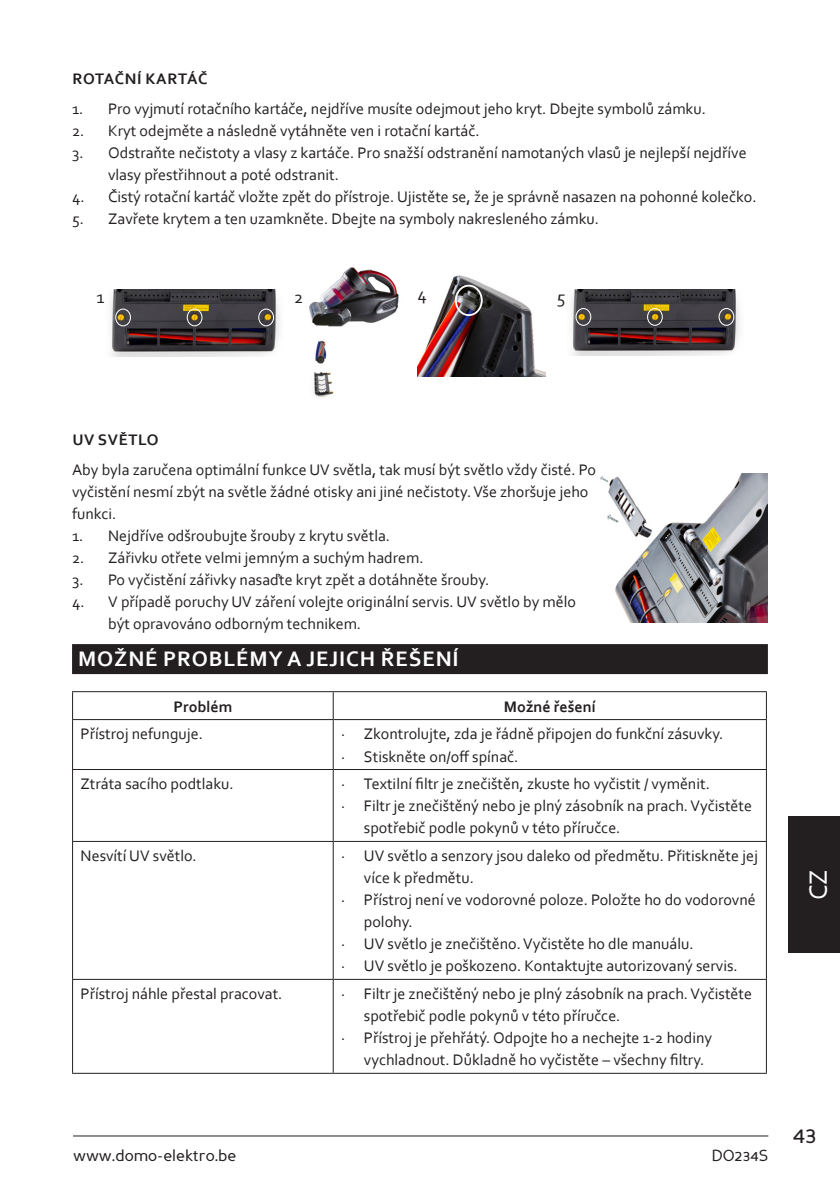
<style>
.page{position:relative;width:840px;height:1191px;background:#fff}
.page>*{position:absolute;margin:0;border:0;box-sizing:border-box;transform-origin:0 0}
.t1{font:26px "Corbel";color:#fff}
.t2{font:24px "Perspective Sans";color:#231f20}
.TITEL_NIVEAU_1{font:700 22px "Corbel";letter-spacing:.04em;color:#fff}
.t3{font:18px "Corbel";color:#231f20}
.TEKST{font:16px/22px "Corbel";color:#231f20}
.t4{font:16px "Perspective Sans";color:#231f20}
.TITEL_NIVEAU_2{font:700 16px "Corbel";letter-spacing:.04em;color:#231f20}
.TEKST-2{font:700 16px "Corbel";color:#231f20}
</style>
<div class="page">
<hr style="left:73px;top:1135px;width:694px;height:1px;background:#231f20">
<div style="left:788px;top:816px;width:51px;height:136px;background:#231f20"></div>
<div style="left:72px;top:644px;width:695px;height:30px;background:#231f20"></div>
<img style="left:111px;top:290px;width:169px;height:66px">
<img style="left:417px;top:275px;width:128px;height:102px">
<img style="left:309px;top:267px;width:90px;height:131px">
<div style="left:454px;top:285px;width:28px;height:31px;border:2px solid #fff;border-radius:50%"></div>
<div style="left:258px;top:308px;width:16px;height:18px;border:1px solid #fff;border-radius:50%"></div>
<div style="left:187px;top:308px;width:15px;height:18px;border:1px solid #fff;border-radius:50%"></div>
<div style="left:115px;top:308px;width:16px;height:18px;border:1px solid #fff;border-radius:50%"></div>
<img style="left:571px;top:289px;width:169px;height:67px">
<div style="left:718px;top:308px;width:16px;height:18px;border:1px solid #fff;border-radius:50%"></div>
<div style="left:646px;top:308px;width:16px;height:18px;border:1px solid #fff;border-radius:50%"></div>
<div style="left:575px;top:308px;width:16px;height:18px;border:1px solid #fff;border-radius:50%"></div>
<hr style="left:72px;top:691px;width:261px;height:1px;background:#231f20">
<svg style="left:72px;top:692px;width:1px;height:27px"></svg>
<hr style="left:333px;top:691px;width:433px;height:1px;background:#231f20">
<svg style="left:332px;top:692px;width:1px;height:27px"></svg>
<svg style="left:765px;top:692px;width:1px;height:27px"></svg>
<hr style="left:72px;top:719px;width:261px;height:1px;background:#231f20">
<hr style="left:72px;top:720px;width:1px;height:49px;background:#231f20">
<hr style="left:333px;top:719px;width:433px;height:1px;background:#231f20">
<hr style="left:332px;top:720px;width:1px;height:49px;background:#231f20">
<hr style="left:765px;top:720px;width:1px;height:49px;background:#231f20">
<hr style="left:72px;top:769px;width:261px;height:1px;background:#231f20">
<hr style="left:72px;top:770px;width:1px;height:71px;background:#231f20">
<hr style="left:333px;top:769px;width:433px;height:1px;background:#231f20">
<hr style="left:332px;top:770px;width:1px;height:71px;background:#231f20">
<hr style="left:765px;top:770px;width:1px;height:71px;background:#231f20">
<hr style="left:72px;top:841px;width:261px;height:1px;background:#231f20">
<hr style="left:72px;top:842px;width:1px;height:137px;background:#231f20">
<hr style="left:333px;top:841px;width:433px;height:1px;background:#231f20">
<hr style="left:332px;top:842px;width:1px;height:137px;background:#231f20">
<hr style="left:765px;top:842px;width:1px;height:137px;background:#231f20">
<hr style="left:72px;top:979px;width:261px;height:1px;background:#231f20">
<hr style="left:72px;top:980px;width:1px;height:92px;background:#231f20">
<hr style="left:333px;top:979px;width:433px;height:1px;background:#231f20">
<hr style="left:332px;top:980px;width:1px;height:92px;background:#231f20">
<hr style="left:765px;top:980px;width:1px;height:92px;background:#231f20">
<hr style="left:72px;top:1072px;width:261px;height:1px;background:#231f20">
<hr style="left:333px;top:1072px;width:433px;height:1px;background:#231f20">
<img style="left:600px;top:473px;width:167px;height:149px">
<p class="TITEL_NIVEAU_2" style="left:72px;top:69px;width:136px">ROTAČNÍ KARTÁČ</p>
<p class="TEKST" style="left:72px;top:98px;width:635px">1. Pro vyjmutí rotačního kartáče, nejdříve musíte odejmout jeho kryt. Dbejte symbolů zámku.</p>
<p class="TEKST" style="left:72px;top:120px;width:409px">2. Kryt odejměte a následně vytáhněte ven i rotační kartáč.</p>
<p class="TEKST" style="left:108px;top:142px;width:639px;text-indent:-36px">3. Odstraňte nečistoty a vlasy z kartáče. Pro snažší odstranění namotaných vlasů je nejlepší nejdříve vlasy přestřihnout a poté odstranit.</p>
<p class="TEKST" style="left:72px;top:186px;width:685px">4. Čistý rotační kartáč vložte zpět do přístroje. Ujistěte se, že je správně nasazen na pohonné kolečko.</p>
<p class="TEKST" style="left:72px;top:208px;width:528px">5. Zavřete krytem a ten uzamkněte. Dbejte na symboly nakresleného zámku.</p>
<p class="t3" style="left:96px;top:286px;width:10px">1</p>
<p class="t3" style="left:294px;top:285px;width:11px">2</p>
<p class="t3" style="left:417px;top:283px;width:11px">4</p>
<p class="t3" style="left:556px;top:286px;width:10px">5</p>
<p class="TITEL_NIVEAU_2" style="left:72px;top:429px;width:88px">UV SVĚTLO</p>
<p class="TEKST" style="left:72px;top:458px;width:525px">Aby byla zaručena optimální funkce UV světla, tak musí být světlo vždy čisté. Po vyčistění nesmí zbýt na světle žádné otisky ani jiné nečistoty. Vše zhoršuje jeho funkci.</p>
<p class="TEKST" style="left:72px;top:524px;width:319px">1. Nejdříve odšroubujte šrouby z krytu světla.</p>
<p class="TEKST" style="left:72px;top:546px;width:353px">2. Zářivku otřete velmi jemným a suchým hadrem.</p>
<p class="TEKST" style="left:72px;top:568px;width:418px">3. Po vyčistění zářivky nasaďte kryt zpět a dotáhněte šrouby.</p>
<p class="TEKST" style="left:108px;top:590px;width:469px;text-indent:-36px">4. V případě poruchy UV záření volejte originální servis. UV světlo by mělo být opravováno odborným technikem.</p>
<p class="TITEL_NIVEAU_1" style="left:78px;top:645px;width:382px">MOŽNÉ PROBLÉMY A JEJICH ŘEŠENÍ</p>
<p class="TEKST-2" style="left:173px;top:696px;width:60px">Problém</p>
<p class="TEKST-2" style="left:503px;top:696px;width:93px">Možné řešení</p>
<p class="TEKST" style="left:80px;top:723px;width:124px">Přístroj nefunguje.</p>
<p class="TEKST" style="left:341px;top:723px;width:383px">· Zkontrolujte, zda je řádně připojen do funkční zásuvky.</p>
<p class="TEKST" style="left:341px;top:745px;width:179px">· Stiskněte on/off spínač.</p>
<p class="TEKST" style="left:80px;top:772px;width:154px">Ztráta sacího podtlaku.</p>
<p class="TEKST" style="left:341px;top:772px;width:370px">· Textilní filtr je znečištěn, zkuste ho vyčistit / vyměnit.</p>
<p class="TEKST" style="left:364px;top:794px;width:389px;text-indent:-23px">· Filtr je znečištěný nebo je plný zásobník na prach. Vyčistěte spotřebič podle pokynů v této příručce.</p>
<p class="TEKST" style="left:80px;top:844px;width:118px">Nesvítí UV světlo.</p>
<p class="TEKST" style="left:364px;top:844px;width:395px;text-indent:-23px">· UV světlo a senzory jsou daleko od předmětu. Přitiskněte jej více k předmětu.</p>
<p class="TEKST" style="left:364px;top:888px;width:393px;text-indent:-23px">· Přístroj není ve vodorovné poloze. Položte ho do vodorovné polohy.</p>
<p class="TEKST" style="left:341px;top:932px;width:354px">· UV světlo je znečištěno. Vyčistěte ho dle manuálu.</p>
<p class="TEKST" style="left:341px;top:954px;width:398px">· UV světlo je poškozeno. Kontaktujte autorizovaný servis.</p>
<p class="TEKST" style="left:80px;top:982px;width:203px">Přístroj náhle přestal pracovat.</p>
<p class="TEKST" style="left:364px;top:982px;width:389px;text-indent:-23px">· Filtr je znečištěný nebo je plný zásobník na prach. Vyčistěte spotřebič podle pokynů v této příručce.</p>
<p class="TEKST" style="left:364px;top:1026px;width:349px;text-indent:-23px">· Přístroj je přehřátý. Odpojte ho a nechejte 1-2 hodiny vychladnout. Důkladně ho vyčistěte – všechny filtry.</p>
<p class="t4" style="left:73px;top:1146px;width:165px">www.domo-elektro.be</p>
<p class="t4" style="left:711px;top:1146px;width:58px">DO234S</p>
<h1 class="t1" style="left:801px;top:900px;width:32px;rotate:-90deg">CZ</h1>
<h2 class="t2" style="left:792px;top:1120px;width:26px">43</h2>
</div>
